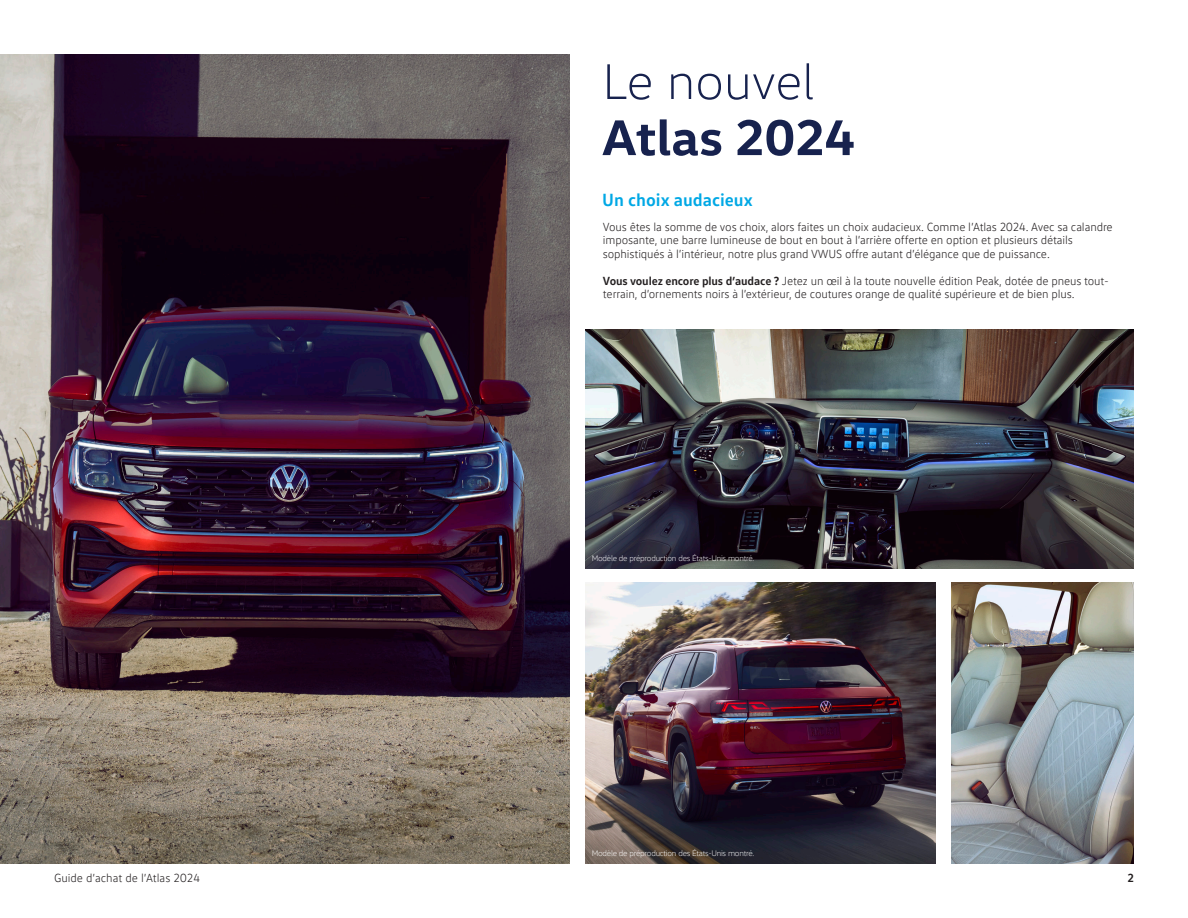
<style>
.page{position:relative;width:1188px;height:918px;background:#fff}
.page>*{position:absolute;margin:0;border:0;box-sizing:border-box;transform-origin:0 0}
.t1{font:700 51px "VW Head";color:#17224e}
.t2{font:300 51px "VW Head";color:#17224e}
.t3{font:700 18px "VW Text";color:#00a8e5}
.t4{font:300 12px/13.5px "VW Text";letter-spacing:-.01em;color:#231f20}
.t5{font:700 12px "VW Text";color:#231f20}
.t6{font:300 8.25px "VW Head";letter-spacing:-.025em;color:#fff}
.s1{font-weight:700}
</style>
<div class="page">
<img style="left:0;top:54px;width:570px;height:810px">
<img style="left:586px;top:329px;width:548px;height:239px">
<img style="left:951px;top:582px;width:183px;height:282px">
<img style="left:586px;top:582px;width:349px;height:282px">
<p class="t2" style="left:602px;top:52px;width:213px">Le nouvel</p>
<p class="t1" style="left:602px;top:104px;width:254px">Atlas 2024</p>
<p class="t3" style="left:602px;top:188px;width:152px">Un choix audacieux</p>
<p class="t4" style="left:603px;top:220px;width:511px">Vous êtes la somme de vos choix, alors faites un choix audacieux. Comme l’Atlas 2024. Avec sa calandre imposante, une barre lumineuse de bout en bout à l’arrière offerte en option et plusieurs détails sophistiqués à l’intérieur, notre plus grand VWUS offre autant d’élégance que de puissance.</p>
<p class="t4" style="left:603px;top:274px;width:508px"><span class="s1">Vous voulez encore plus d’audace ?</span> Jetez un œil à la toute nouvelle édition Peak, dotée de pneus tout&shy;terrain, d’ornements noirs à l’extérieur, de coutures orange de qualité supérieure et de bien plus.</p>
<p class="t6" style="left:592px;top:553px;width:164px">Modèle de préproduction des États-Unis montré.</p>
<p class="t6" style="left:592px;top:849px;width:164px">Modèle de préproduction des États-Unis montré.</p>
<p class="t4" style="left:54px;top:871px;width:147px">Guide d’achat de l’Atlas 2024</p>
<p class="t5" style="left:1127px;top:870px;width:8px">2</p>
</div>
